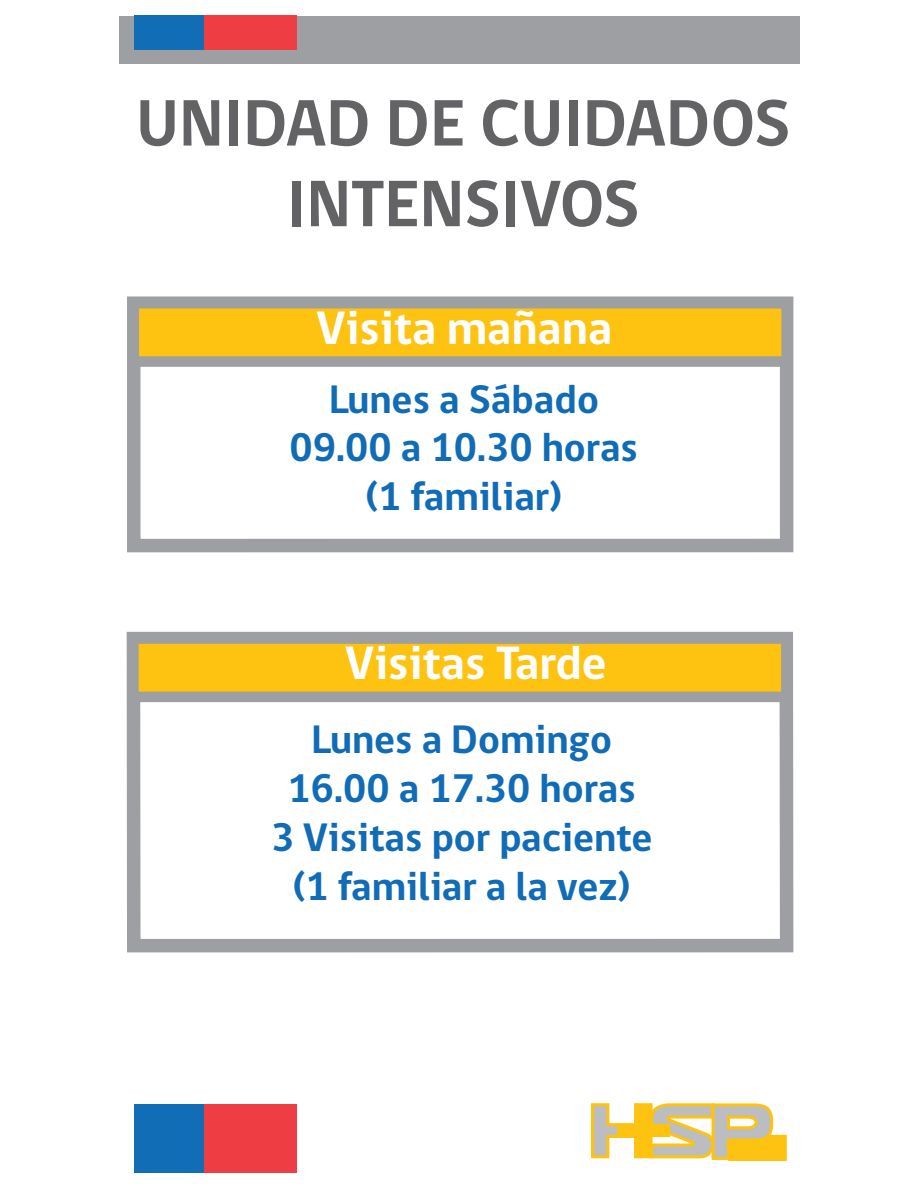
<style>
.page{position:relative;width:918px;height:1188px;background:#fff}
.page>*{position:absolute;margin:0;border:0;box-sizing:border-box;transform-origin:0 0}
.t1{font:700 67.2px/80.7px "gob CL";color:#636366;text-align:center}
.t2{font:700 48px "gob CL";color:#fff}
.t3{font:700 40.8px/48.9px "gob CL";color:#106cb6;text-align:center}
</style>
<div class="page">
<div style="left:728px;top:1135px;width:59px;height:7px;background:#fec210"></div>
<div style="left:728px;top:1141px;width:59px;height:7px;background:#fec210"></div>
<div style="left:728px;top:1147px;width:59px;height:8px;background:#fec210"></div>
<div style="left:728px;top:1154px;width:59px;height:7px;background:#fec210"></div>
<svg style="left:591px;top:1103px;width:184px;height:58px"></svg>
<div style="left:120px;top:16px;width:680px;height:47px;background:#9d9fa2"></div>
<div style="left:134px;top:16px;width:70px;height:34px;background:#126db7"></div>
<div style="left:204px;top:16px;width:93px;height:34px;background:#ee3d43"></div>
<div style="left:127px;top:296px;width:666px;height:256px;border:14px solid #9d9fa2"></div>
<div style="left:129px;top:298px;width:663px;height:69px;background:#fec210;border:10px solid #9d9fa2"></div>
<div style="left:127px;top:632px;width:666px;height:320px;border:14px solid #9d9fa2"></div>
<div style="left:128px;top:633px;width:664px;height:69px;background:#fec210;border:10px solid #9d9fa2"></div>
<div style="left:134px;top:1104px;width:70px;height:68px;background:#126db7"></div>
<div style="left:204px;top:1104px;width:93px;height:68px;background:#ee3d43"></div>
<h1 class="t1" style="left:136px;top:84px;width:656px">UNIDAD DE CUIDADOS<br>INTENSIVOS</h1>
<p class="t2" style="left:316px;top:295px;width:297px">Visita mañana</p>
<p class="t3" style="left:290px;top:375px;width:350px">Lunes a Sábado<br>09.00 a 10.30 horas (1 familiar)</p>
<p class="t2" style="left:345px;top:631px;width:263px">Visitas Tarde</p>
<p class="t3" style="left:271px;top:716px;width:383px">Lunes a Domingo<br>16.00 a 17.30 horas<br>3 Visitas por paciente (1 familiar a la vez)</p>
</div>
